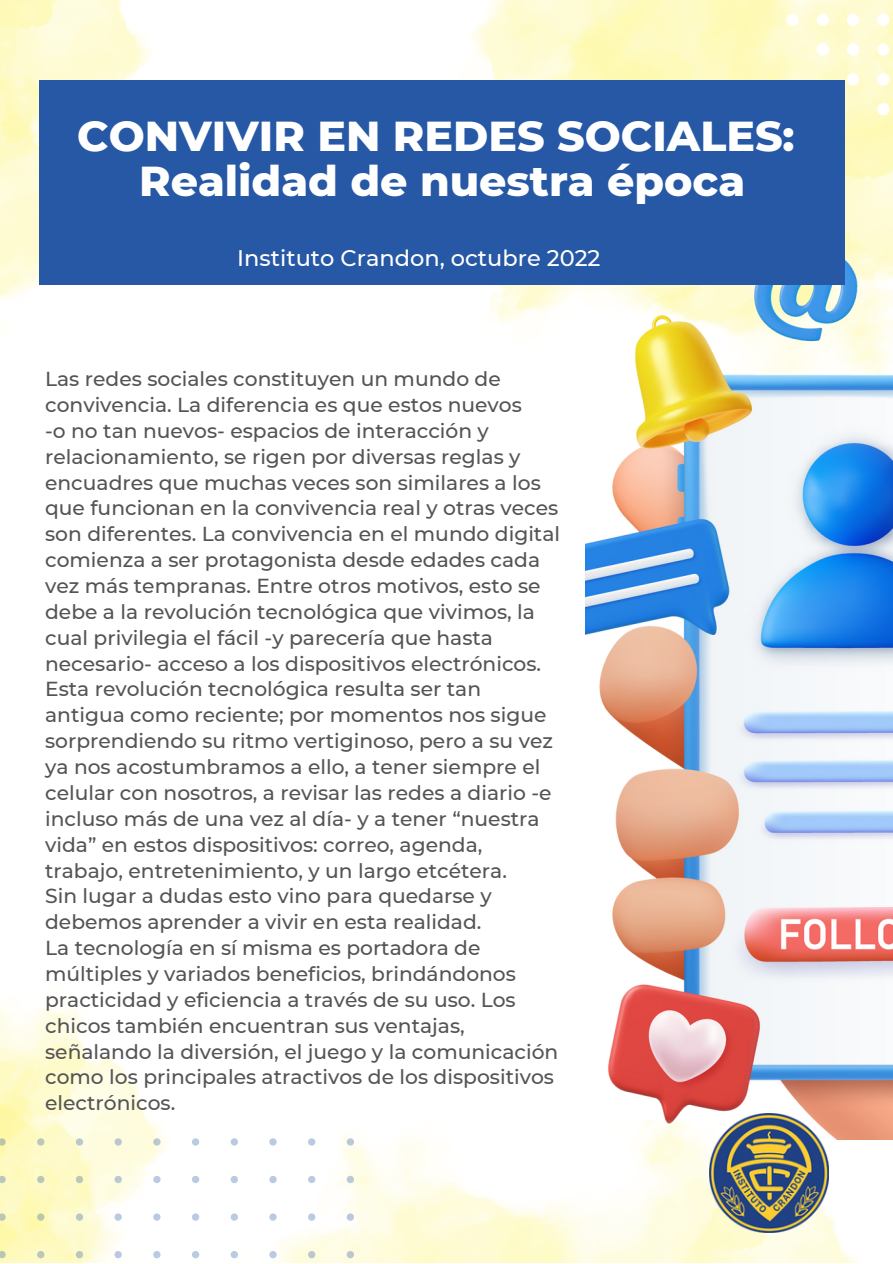
<style>
.page{position:relative;width:893px;height:1264px;background:#fff}
.page>*{position:absolute;margin:0;border:0;box-sizing:border-box;transform-origin:0 0}
.t1{font:800 42.6px/45.3px "Montserrat";color:#fff;text-align:center}
.t2{font:500 22.5px "Montserrat";color:#fff}
.t3{font:500 20.25px/25.8px "Montserrat";color:#545454}
</style>
<div class="page">
<img style="left:471px;top:0;width:421px;height:322px">
<svg style="left:877px;top:103px;width:12px;height:12px"></svg>
<svg style="left:877px;top:73px;width:12px;height:13px"></svg>
<svg style="left:846px;top:73px;width:13px;height:13px"></svg>
<svg style="left:877px;top:43px;width:12px;height:13px"></svg>
<svg style="left:846px;top:43px;width:13px;height:13px"></svg>
<svg style="left:816px;top:43px;width:12px;height:13px"></svg>
<svg style="left:877px;top:14px;width:12px;height:12px"></svg>
<svg style="left:846px;top:14px;width:13px;height:12px"></svg>
<svg style="left:816px;top:14px;width:12px;height:12px"></svg>
<svg style="left:786px;top:14px;width:12px;height:12px"></svg>
<img style="left:585px;top:249px;width:307px;height:890px">
<img style="left:0;top:0;width:151px;height:298px">
<div style="left:39px;top:80px;width:805px;height:205px;background:#2658a5"></div>
<img style="left:342px;top:1102px;width:528px;height:160px">
<img style="left:709px;top:1113px;width:119px;height:119px">
<img style="left:0;top:1005px;width:165px;height:133px">
<svg style="left:0;top:1138px;width:354px;height:124px"></svg>
<h1 class="t1" style="left:77px;top:113px;width:719px">CONVIVIR EN REDES SOCIALES:<br>Realidad de nuestra época</h1>
<p class="t2" style="left:237px;top:244px;width:364px">Instituto Crandon, octubre 2022</p>
<p class="t3" style="left:45px;top:366px;width:516px">Las redes sociales constituyen un mundo de convivencia. La diferencia es que estos nuevos<br>-o no tan nuevos- espacios de interacción y relacionamiento, se rigen por diversas reglas y encuadres que muchas veces son similares a los que funcionan en la convivencia real y otras veces son diferentes. La convivencia en el mundo digital comienza a ser protagonista desde edades cada vez más tempranas. Entre otros motivos, esto se debe a la revolución tecnológica que vivimos, la cual privilegia el fácil -y parecería que hasta necesario- acceso a los dispositivos electrónicos.<br>Esta revolución tecnológica resulta ser tan antigua como reciente; por momentos nos sigue sorprendiendo su ritmo vertiginoso, pero a su vez ya nos acostumbramos a ello, a tener siempre el celular con nosotros, a revisar las redes a diario -e incluso más de una vez al día- y a tener “nuestra vida” en estos dispositivos: correo, agenda, trabajo, entretenimiento, y un largo etcétera.<br>Sin lugar a dudas esto vino para quedarse y debemos aprender a vivir en esta realidad.<br>La tecnología en sí misma es portadora de múltiples y variados beneficios, brindándonos practicidad y eficiencia a través de su uso. Los chicos también encuentran sus ventajas, señalando la diversión, el juego y la comunicación como los principales atractivos de los dispositivos electrónicos.</p>
</div>
